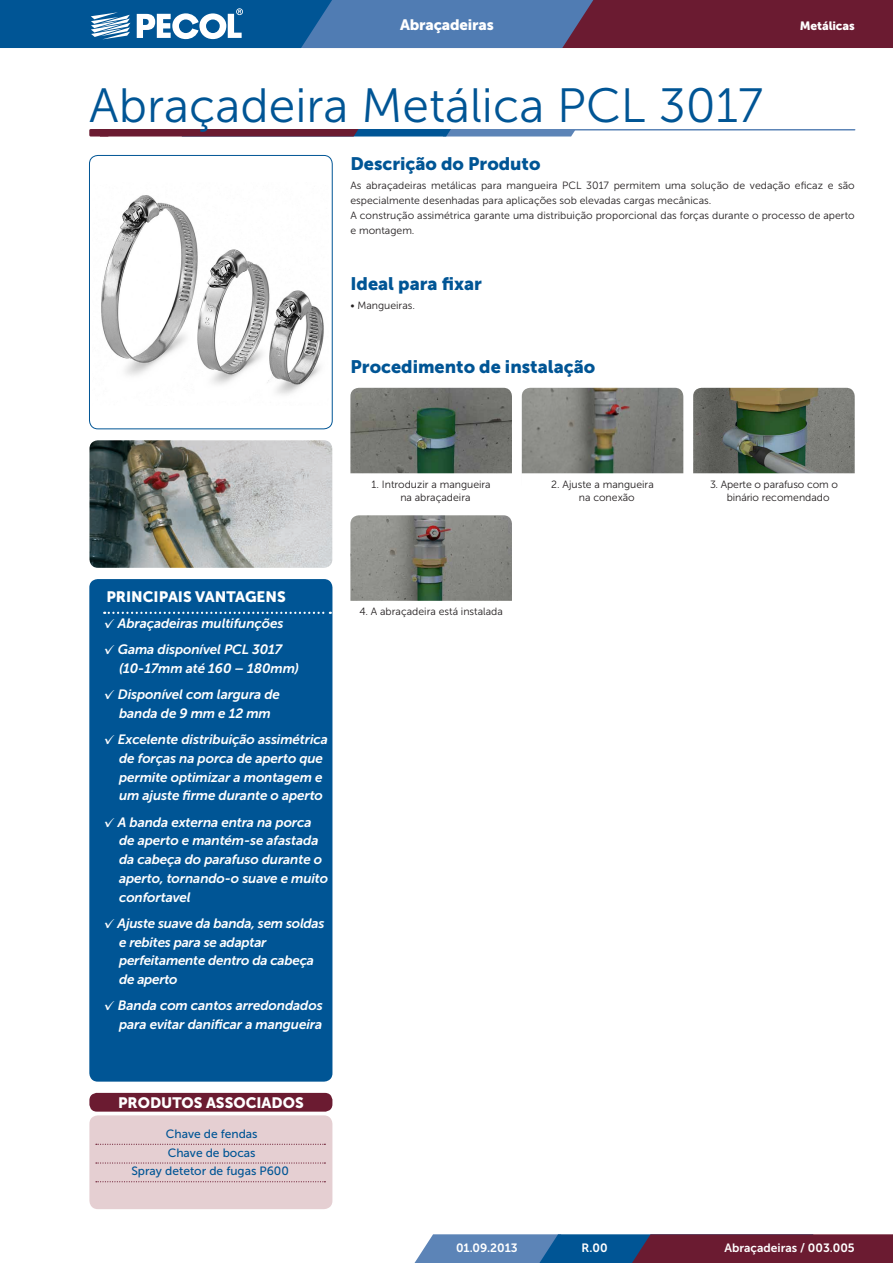
<style>
.page{position:relative;width:893px;height:1263px;background:#fff}
.page>*{position:absolute;margin:0;border:0;box-sizing:border-box;transform-origin:0 0}
.t1{font:48px "Museo Sans 300";color:#005595}
.t2{font:18px "Museo Sans 900";color:#005595}
.t3{font:15px "Museo Sans 900";color:#fff}
.t4{font:italic 13.5px/18.8px "Museo Sans 700";letter-spacing:-.01em;color:#fff}
.t5{font:12px/18.8px "Museo Sans 500";color:#005595;text-align:center}
.t6{font:12px "Museo Sans 700";color:#fff}
.t7{font:12px "Museo Sans 900";color:#fff}
.t8{font:10.5px/15px "Museo Sans 300";color:#231f20}
.s1{font-family:"PF Handbook Pro";font-style:normal}
</style>
<div class="page">
<svg style="left:414px;top:1234px;width:479px;height:29px;background:#56476c"></svg>
<svg style="left:0;top:0;width:893px;height:48px;background:#49547f"></svg>
<hr style="left:100px;top:129px;width:755px;height:1px;background:#5c84b7">
<svg style="left:109px;top:129px;width:467px;height:7px;background:#524369"></svg>
<div style="left:89px;top:129px;width:20px;height:8px;background:#6b1b31;border-radius:2px"></div>
<div style="left:89px;top:1093px;width:243px;height:19px;background:#6b1b31;border-radius:8px"></div>
<div style="left:89px;top:1115px;width:243px;height:94px;background:#e5cfd2;border-radius:9px"></div>
<svg style="left:96px;top:1144px;width:229px;height:1px"></svg>
<svg style="left:96px;top:1162px;width:229px;height:1px"></svg>
<svg style="left:96px;top:1181px;width:229px;height:1px"></svg>
<div style="left:89px;top:155px;width:243px;height:274px;border:1px solid #005595;border-radius:9px"></div>
<div style="left:89px;top:579px;width:243px;height:503px;background:#005595;border-radius:9px"></div>
<svg style="left:104px;top:612px;width:227px;height:2px"></svg>
<img style="left:350px;top:515px;width:162px;height:86px">
<img style="left:350px;top:388px;width:162px;height:85px">
<div style="left:350px;top:473px;width:163px;height:35px;border:2px solid #fff"></div>
<img style="left:522px;top:388px;width:161px;height:85px">
<div style="left:521px;top:473px;width:163px;height:35px;border:2px solid #fff"></div>
<img style="left:693px;top:388px;width:162px;height:85px">
<div style="left:692px;top:473px;width:163px;height:35px;border:2px solid #fff"></div>
<img style="left:89px;top:440px;width:243px;height:128px">
<img style="left:101px;top:195px;width:223px;height:200px">
<p class="t3" style="left:400px;top:16px;width:95px">Abraçadeiras</p>
<h1 class="t1" style="left:89px;top:79px;width:675px">Abraçadeira Metálica PCL 3017</h1>
<h2 class="t2" style="left:350px;top:154px;width:192px">Descrição do Produto</h2>
<p class="t7" style="left:800px;top:19px;width:56px">Metálicas</p>
<p class="t8" style="left:350px;top:178px;width:506px">As abraçadeiras metálicas para mangueira PCL 3017 permitem uma solução de vedação eficaz e são especialmente desenhadas para aplicações sob elevadas cargas mecânicas.<br>A construção assimétrica garante uma distribuição proporcional das forças durante o processo de aperto e montagem.</p>
<h2 class="t2" style="left:350px;top:274px;width:133px">Ideal para fixar</h2>
<p class="t8" style="left:350px;top:298px;width:66px">• Mangueiras.</p>
<h2 class="t2" style="left:351px;top:356px;width:246px">Procedimento de instalação</h2>
<p class="t8" style="left:400px;top:477px;width:92px;line-height:13.5px;text-indent:-29px">1. Introduzir a mangueira na abraçadeira</p>
<p class="t8" style="left:579px;top:477px;width:77px;line-height:13.5px;text-indent:-28px">2. Ajuste a mangueira na conexão</p>
<p class="t8" style="left:727px;top:477px;width:113px;line-height:13.5px;text-indent:-17px">3. Aperte o parafuso com o binário recomendado</p>
<p class="t3" style="left:106px;top:588px;width:181px">Principais Vantagens</p>
<p class="t4" style="left:104px;top:614px;width:181px"><span class="s1">✓</span> Abraçadeiras multifunções</p>
<p class="t4" style="left:119px;top:640px;width:181px;text-indent:-15px"><span class="s1">✓</span> Gama disponível PCL 3017 (10-17mm até 160 – 180mm)</p>
<p class="t4" style="left:104px;top:685px;width:177px;text-align:center"><span class="s1">✓</span> Disponível com largura de banda de 9 mm e 12 mm</p>
<p class="t4" style="left:119px;top:730px;width:210px;text-indent:-15px"><span class="s1">✓</span> Excelente distribuição assimétrica de forças na porca de aperto que permite optimizar a montagem e um ajuste firme durante o aperto</p>
<p class="t4" style="left:119px;top:812px;width:211px;text-indent:-15px"><span class="s1">✓</span> A banda externa entra na porca de aperto e mantém-se afastada da cabeça do parafuso durante o aperto, tornando-o suave e muito confortavel</p>
<p class="t4" style="left:119px;top:914px;width:207px;text-indent:-15px"><span class="s1">✓</span> Ajuste suave da banda, sem soldas e rebites para se adaptar perfeitamente dentro da cabeça de aperto</p>
<p class="t4" style="left:104px;top:996px;width:220px;text-align:right"><span class="s1">✓</span> Banda com cantos arredondados para evitar danificar a mangueira</p>
<p class="t3" style="left:118px;top:1094px;width:187px">Produtos Associados</p>
<p class="t5" style="left:131px;top:1124px;width:159px">Chave de fendas<br>Chave de bocas<br>Spray detetor de fugas P600</p>
<p class="t8" style="left:359px;top:604px;width:145px">4. A abraçadeira está instalada</p>
<p class="t6" style="left:456px;top:1241px;width:63px">01.09.2013</p>
<p class="t6" style="left:582px;top:1241px;width:27px">R.00</p>
<p class="t6" style="left:724px;top:1241px;width:132px">Abraçadeiras / 003.005</p>
</div>
